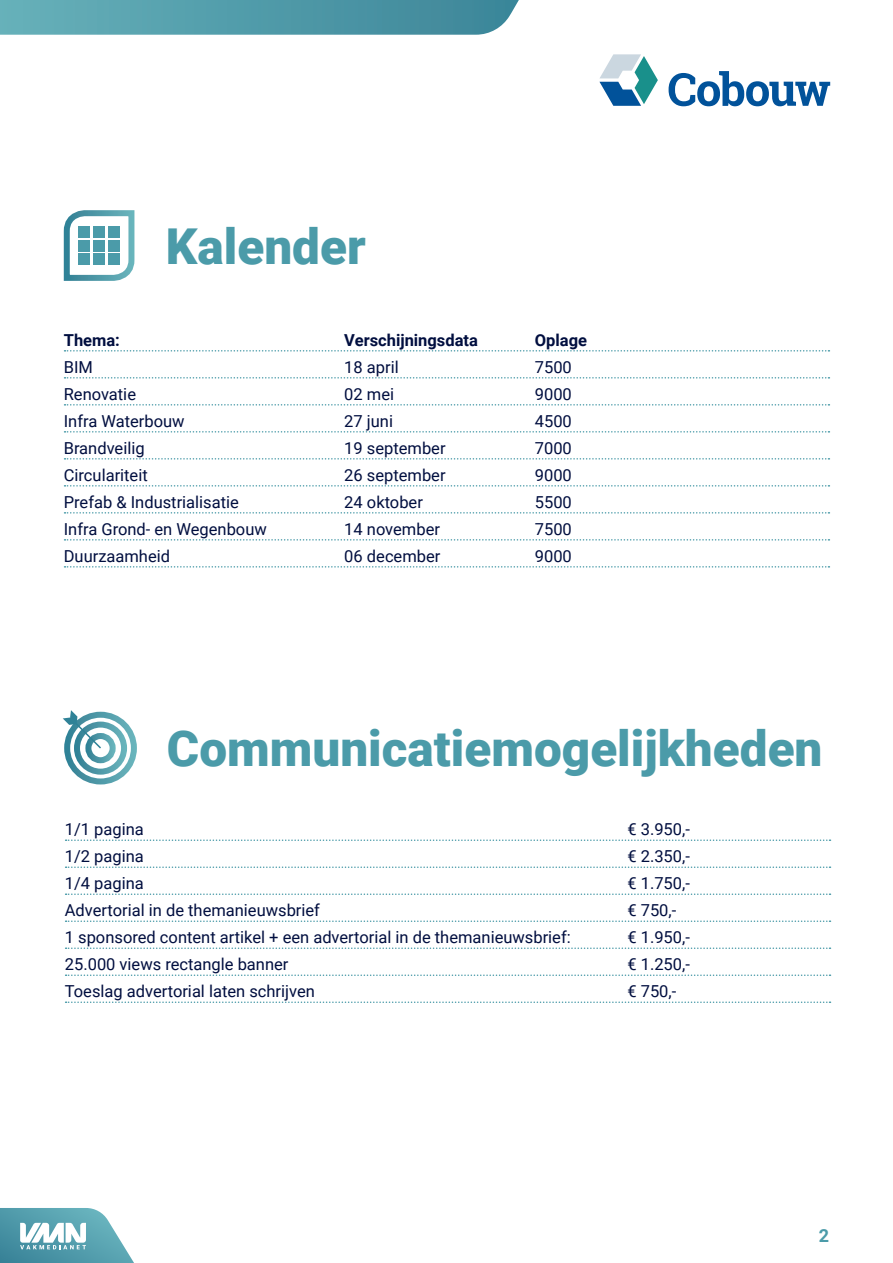
<style>
.page{position:relative;width:893px;height:1263px;background:#fff}
.page>*{position:absolute;margin:0;border:0;box-sizing:border-box;transform-origin:0 0}
.Kop{font:900 49.5px "Roboto";color:#4b9ba9}
.t1{font:700 18px "Roboto";color:#4b9ba9}
.t2{font:16.5px "Roboto";color:#000e3f}
.t3{font:700 16.5px "Roboto";color:#000e3f}
</style>
<div class="page">
<svg style="left:0;top:0;width:519px;height:35px;background:#579eac"></svg>
<svg style="left:599px;top:54px;width:59px;height:52px"></svg>
<svg style="left:669px;top:71px;width:161px;height:35px"></svg>
<svg style="left:0;top:1208px;width:134px;height:55px"></svg>
<svg style="left:65px;top:350px;width:764px;height:2px"></svg>
<svg style="left:65px;top:377px;width:764px;height:2px"></svg>
<svg style="left:65px;top:404px;width:764px;height:2px"></svg>
<svg style="left:65px;top:431px;width:764px;height:2px"></svg>
<svg style="left:65px;top:458px;width:764px;height:2px"></svg>
<svg style="left:65px;top:485px;width:764px;height:2px"></svg>
<svg style="left:65px;top:512px;width:764px;height:2px"></svg>
<svg style="left:65px;top:539px;width:764px;height:2px"></svg>
<svg style="left:65px;top:566px;width:764px;height:2px"></svg>
<svg style="left:63px;top:210px;width:72px;height:71px"></svg>
<div style="left:79px;top:226px;width:11px;height:11px;background:#4b9ba9"></div>
<div style="left:79px;top:240px;width:11px;height:11px;background:#4b9ba9"></div>
<div style="left:79px;top:254px;width:11px;height:11px;background:#4b9ba9"></div>
<div style="left:94px;top:226px;width:11px;height:11px;background:#4b9ba9"></div>
<div style="left:94px;top:240px;width:11px;height:11px;background:#4b9ba9"></div>
<div style="left:94px;top:254px;width:11px;height:11px;background:#4b9ba9"></div>
<div style="left:109px;top:226px;width:11px;height:11px;background:#4b9ba9"></div>
<div style="left:109px;top:240px;width:11px;height:11px;background:#4b9ba9"></div>
<div style="left:109px;top:254px;width:11px;height:11px;background:#4b9ba9"></div>
<svg style="left:66px;top:839px;width:764px;height:2px"></svg>
<svg style="left:66px;top:866px;width:764px;height:2px"></svg>
<svg style="left:66px;top:893px;width:764px;height:2px"></svg>
<svg style="left:66px;top:920px;width:764px;height:2px"></svg>
<svg style="left:66px;top:947px;width:764px;height:2px"></svg>
<svg style="left:66px;top:974px;width:764px;height:2px"></svg>
<svg style="left:66px;top:1001px;width:764px;height:2px"></svg>
<div style="left:64px;top:712px;width:73px;height:72px;border:6px solid #fff;border-radius:50%"></div>
<div style="left:74px;top:721px;width:53px;height:54px;border:6px solid #fff;border-radius:50%"></div>
<div style="left:85px;top:733px;width:31px;height:30px;border:6px solid #fff;border-radius:50%"></div>
<svg style="left:63px;top:710px;width:40px;height:40px"></svg>
<p class="Kop" style="left:166px;top:212px;width:201px">Kalender</p>
<p class="t3" style="left:64px;top:328px;width:58px">Thema:</p>
<p class="t3" style="left:344px;top:328px;width:135px">Verschijningsdata</p>
<p class="t3" style="left:535px;top:328px;width:54px">Oplage</p>
<p class="t2" style="left:64px;top:355px;width:31px">BIM</p>
<p class="t2" style="left:344px;top:355px;width:56px">18 april</p>
<p class="t2" style="left:535px;top:355px;width:39px">7500</p>
<p class="t2" style="left:64px;top:382px;width:74px">Renovatie</p>
<p class="t2" style="left:344px;top:382px;width:51px">02 mei</p>
<p class="t2" style="left:535px;top:382px;width:39px">9000</p>
<p class="t2" style="left:64px;top:409px;width:122px">Infra Waterbouw</p>
<p class="t2" style="left:344px;top:409px;width:50px">27 juni</p>
<p class="t2" style="left:535px;top:409px;width:39px">4500</p>
<p class="t2" style="left:64px;top:436px;width:82px">Brandveilig</p>
<p class="t2" style="left:344px;top:436px;width:103px">19 september</p>
<p class="t2" style="left:535px;top:436px;width:39px">7000</p>
<p class="t2" style="left:64px;top:463px;width:86px">Circulariteit</p>
<p class="t2" style="left:344px;top:463px;width:103px">26 september</p>
<p class="t2" style="left:535px;top:463px;width:39px">9000</p>
<p class="t2" style="left:64px;top:490px;width:177px">Prefab &amp; Industrialisatie</p>
<p class="t2" style="left:344px;top:490px;width:80px">24 oktober</p>
<p class="t2" style="left:535px;top:490px;width:39px">5500</p>
<p class="t2" style="left:64px;top:517px;width:205px">Infra Grond- en Wegenbouw</p>
<p class="t2" style="left:344px;top:517px;width:97px">14 november</p>
<p class="t2" style="left:535px;top:517px;width:39px">7500</p>
<p class="t2" style="left:64px;top:544px;width:108px">Duurzaamheid</p>
<p class="t2" style="left:344px;top:544px;width:98px">06 december</p>
<p class="t2" style="left:535px;top:544px;width:39px">9000</p>
<p class="Kop" style="left:167px;top:714px;width:657px">Communicatiemogelijkheden</p>
<p class="t2" style="left:65px;top:818px;width:81px">1/1 pagina</p>
<p class="t2" style="left:627px;top:818px;width:63px">€ 3.950,-</p>
<p class="t2" style="left:65px;top:845px;width:81px">1/2 pagina</p>
<p class="t2" style="left:627px;top:845px;width:63px">€ 2.350,-</p>
<p class="t2" style="left:65px;top:872px;width:81px">1/4 pagina</p>
<p class="t2" style="left:627px;top:872px;width:63px">€ 1.750,-</p>
<p class="t2" style="left:65px;top:899px;width:257px">Advertorial in de themanieuwsbrief</p>
<p class="t2" style="left:627px;top:899px;width:50px">€ 750,-</p>
<p class="t2" style="left:65px;top:926px;width:507px">1 sponsored content artikel + een advertorial in de themanieuwsbrief:</p>
<p class="t2" style="left:627px;top:926px;width:63px">€ 1.950,-</p>
<p class="t2" style="left:65px;top:953px;width:225px">25.000 views rectangle banner</p>
<p class="t2" style="left:627px;top:953px;width:63px">€ 1.250,-</p>
<p class="t2" style="left:65px;top:980px;width:252px">Toeslag advertorial laten schrijven</p>
<p class="t2" style="left:627px;top:980px;width:50px">€ 750,-</p>
<p class="t1" style="left:819px;top:1223px;width:12px">2</p>
</div>
